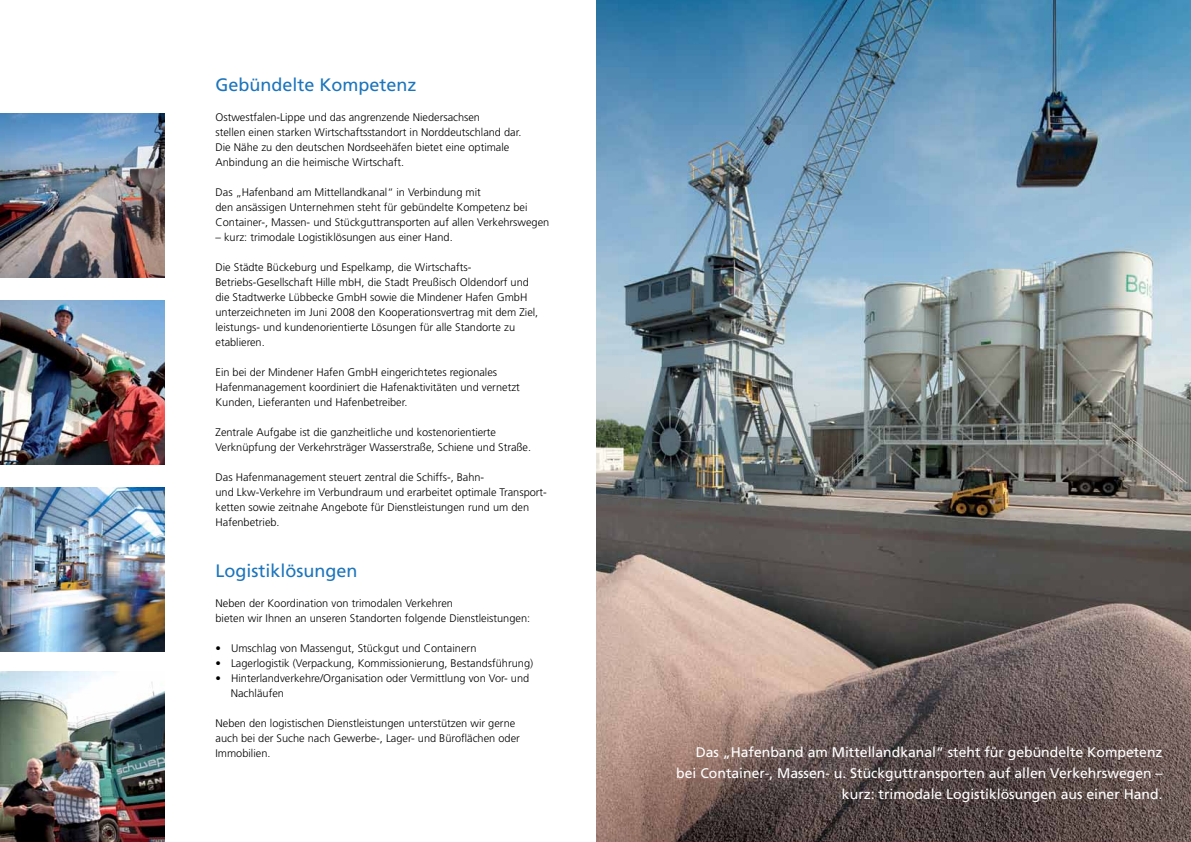
<style>
.page{position:relative;width:1191px;height:842px;background:#fff}
.page>*{position:absolute;margin:0;border:0;box-sizing:border-box;transform-origin:0 0}
.t1{font:18px "Frutiger";color:#1c75bc}
.t2{font:14px/21px "Frutiger";color:#fff;text-align:right}
.t3{font:300 11px/15px "Frutiger";color:#000}
</style>
<div class="page">
<img style="left:0;top:113px;width:164px;height:165px">
<img style="left:0;top:300px;width:164px;height:165px">
<img style="left:0;top:487px;width:164px;height:165px">
<img style="left:0;top:671px;width:164px;height:171px">
<img style="left:596px;top:0;width:595px;height:842px">
<h1 class="t1" style="left:215px;top:74px;width:203px">Gebündelte Kompetenz</h1>
<p class="t3" style="left:215px;top:110px;width:307px">Ostwestfalen-Lippe und das angrenzende Niedersachsen<br>stellen einen starken Wirtschaftsstandort in Norddeutschland dar.<br>Die Nähe zu den deutschen Nordseehäfen bietet eine optimale Anbindung an die heimische Wirtschaft.</p>
<p class="t3" style="left:215px;top:185px;width:335px">Das „Hafenband am Mittellandkanal“ in Verbindung mit<br>den ansässigen Unternehmen steht für gebündelte Kompetenz bei<br>Container-, Massen- und Stückguttransporten auf allen Verkehrswegen</p>
<p class="t3" style="left:215px;top:230px;width:239px">– kurz: trimodale Logistiklösungen aus einer Hand.</p>
<p class="t3" style="left:215px;top:260px;width:324px">Die Städte Bückeburg und Espelkamp, die Wirtschafts-Betriebs-Gesellschaft Hille mbH, die Stadt Preußisch Oldendorf und die Stadtwerke Lübbecke GmbH sowie die Mindener Hafen GmbH unterzeichneten im Juni 2008 den Kooperationsvertrag mit dem Ziel, leistungs- und kundenorientierte Lösungen für alle Standorte zu etablieren.</p>
<p class="t3" style="left:215px;top:365px;width:306px">Ein bei der Mindener Hafen GmbH eingerichtetes regionales<br>Hafenmanagement koordiniert die Hafenaktivitäten und vernetzt<br>Kunden, Lieferanten und Hafenbetreiber.</p>
<p class="t3" style="left:215px;top:425px;width:317px">Zentrale Aufgabe ist die ganzheitliche und kostenorientierte<br>Verknüpfung der Verkehrsträger Wasserstraße, Schiene und Straße.</p>
<p class="t3" style="left:215px;top:470px;width:333px">Das Hafenmanagement steuert zentral die Schiffs-, Bahn-<br>und Lkw-Verkehre im Verbundraum und erarbeitet optimale Transport&shy;ketten sowie zeitnahe Angebote für Dienstleistungen rund um den Hafenbetrieb.</p>
<h1 class="t1" style="left:215px;top:561px;width:144px">Logistiklösungen</h1>
<p class="t3" style="left:215px;top:596px;width:316px">Neben der Koordination von trimodalen Verkehren<br>bieten wir Ihnen an unseren Standorten folgende Dienstleistungen:</p>
<p class="t3" style="left:215px;top:641px;width:262px">• Umschlag von Massengut, Stückgut und Containern</p>
<p class="t3" style="left:215px;top:656px;width:319px">• Lagerlogistik (Verpackung, Kommissionierung, Bestandsführung)</p>
<p class="t3" style="left:231px;top:671px;width:300px;text-indent:-15px">• Hinterlandverkehre/Organisation oder Vermittlung von Vor- und<br>Nachläufen</p>
<p class="t3" style="left:215px;top:716px;width:306px">Neben den logistischen Dienstleistungen unterstützen wir gerne auch bei der Suche nach Gewerbe-, Lager- und Büroflächen oder<br>Immobilien.</p>
<p class="t2" style="left:676px;top:741px;width:488px">Das „Hafenband am Mittellandkanal“ steht für gebündelte Kompetenz bei Container-, Massen- u. Stückguttransporten auf allen Verkehrswegen – kurz: trimodale Logistiklösungen aus einer Hand.</p>
</div>
